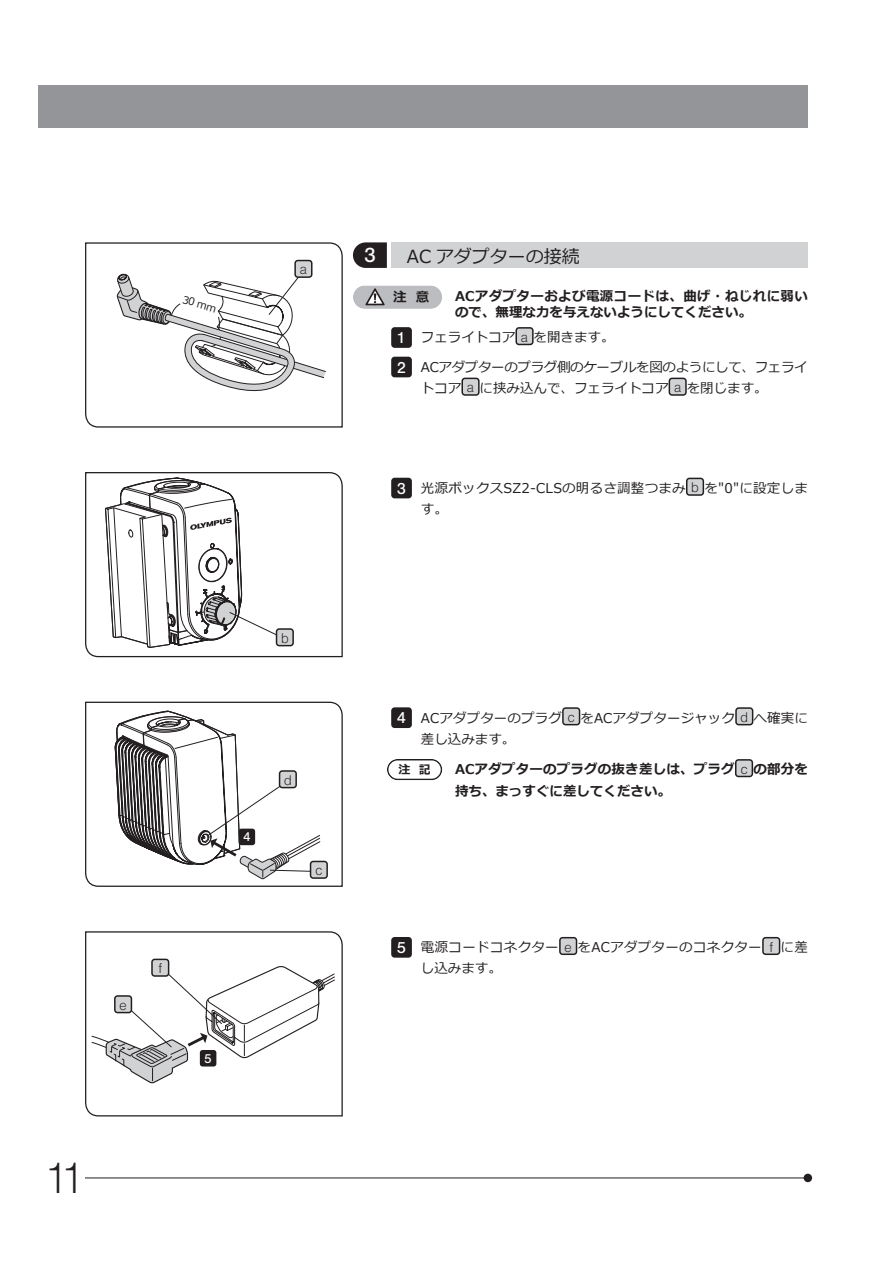
<style>
.page{position:relative;width:893px;height:1263px;background:#fff}
.page>*{position:absolute;margin:0;border:0;box-sizing:border-box;transform-origin:0 0}
.t1{font:42px "Olympus Leicht Normal";color:#231f20}
.t2{font:19.5px "Olympus Leicht Halbfett";color:#fff}
.t3{font:18px "Meiryo";color:#231f20}
.t4{font:15.15px/29.5px "Olympus Leicht Halbfett";color:#fff}
.t5{font:13.5px/21px "Meiryo";letter-spacing:.01em;color:#231f20}
.t6{font:700 13.5px/21px "Meiryo";letter-spacing:.015em;color:#231f20}
.t7{font:13.5px/29.5px "Meiryo";letter-spacing:-.025em;color:#231f20}
.t8{font:13.5px "Olympus Leicht Normal";color:#231f20}
.t9{font:12.15px "Olympus Leicht Halbfett";color:#fff}
.t10{font:700 12px "Meiryo";color:#231f20}
.t11{font:10.5px "Meiryo";color:#231f20}
.s1{font-family:"Olympus Leicht Normal"}
.s2{font-family:"Olympus Leicht Normal";font-weight:400}
</style>
<div class="page">
<svg style="left:85px;top:701px;width:258px;height:186px"></svg>
<svg style="left:85px;top:472px;width:258px;height:186px"></svg>
<svg style="left:85px;top:242px;width:258px;height:186px"></svg>
<svg style="left:85px;top:931px;width:258px;height:186px"></svg>
<div style="left:804px;top:1174px;width:8px;height:8px;background:#231f20;border-radius:50%"></div>
<hr style="left:85px;top:1177px;width:723px;height:1px;background:#231f20">
<div style="left:38px;top:85px;width:770px;height:43px;background:#939598"></div>
<div style="left:563px;top:708px;width:16px;height:17px;background:#d1d2d4;border-radius:3px"></div>
<div style="left:562px;top:707px;width:18px;height:18px;border:2px solid #231f20;border-radius:3px"></div>
<div style="left:736px;top:708px;width:17px;height:17px;background:#d1d2d4;border-radius:3px"></div>
<div style="left:735px;top:707px;width:18px;height:18px;border:2px solid #231f20;border-radius:3px"></div>
<div style="left:736px;top:760px;width:16px;height:16px;background:#d1d2d4;border-radius:3px"></div>
<div style="left:735px;top:759px;width:18px;height:18px;border:2px solid #231f20;border-radius:3px"></div>
<div style="left:391px;top:707px;width:21px;height:21px;background:#231f20;border-radius:3px"></div>
<div style="left:387px;top:759px;width:55px;height:21px;border:2px solid #231f20;border-radius:10px"></div>
<div style="left:391px;top:242px;width:417px;height:26px;background:#d1d2d4"></div>
<svg style="left:353px;top:242px;width:34px;height:26px"></svg>
<svg style="left:105px;top:702px;width:216px;height:184px"></svg>
<svg style="left:104px;top:476px;width:182px;height:180px"></svg>
<svg style="left:92px;top:966px;width:243px;height:117px"></svg>
<div style="left:311px;top:861px;width:16px;height:17px;background:#d1d2d4;border-radius:3px"></div>
<div style="left:310px;top:861px;width:18px;height:18px;border:2px solid #231f20;border-radius:3px"></div>
<div style="left:277px;top:629px;width:16px;height:17px;background:#d1d2d4;border-radius:3px"></div>
<div style="left:276px;top:628px;width:18px;height:18px;border:2px solid #231f20;border-radius:3px"></div>
<div style="left:280px;top:771px;width:16px;height:17px;background:#d1d2d4;border-radius:3px"></div>
<div style="left:279px;top:770px;width:18px;height:18px;border:2px solid #231f20;border-radius:3px"></div>
<div style="left:295px;top:260px;width:17px;height:17px;background:#d1d2d4;border-radius:3px"></div>
<div style="left:294px;top:260px;width:18px;height:18px;border:2px solid #231f20;border-radius:3px"></div>
<div style="left:152px;top:959px;width:17px;height:17px;background:#d1d2d4;border-radius:3px"></div>
<div style="left:151px;top:959px;width:18px;height:18px;border:2px solid #231f20;border-radius:3px"></div>
<div style="left:115px;top:996px;width:16px;height:16px;background:#d1d2d4;border-radius:3px"></div>
<div style="left:114px;top:995px;width:18px;height:18px;border:2px solid #231f20;border-radius:3px"></div>
<div style="left:516px;top:328px;width:17px;height:16px;background:#d1d2d4;border-radius:3px"></div>
<div style="left:515px;top:327px;width:19px;height:18px;border:2px solid #231f20;border-radius:3px"></div>
<div style="left:462px;top:378px;width:17px;height:17px;background:#d1d2d4;border-radius:3px"></div>
<div style="left:461px;top:378px;width:19px;height:18px;border:2px solid #231f20;border-radius:3px"></div>
<div style="left:669px;top:378px;width:17px;height:17px;background:#d1d2d4;border-radius:3px"></div>
<div style="left:669px;top:378px;width:18px;height:18px;border:2px solid #231f20;border-radius:3px"></div>
<div style="left:353px;top:285px;width:89px;height:24px;background:#bcbdc0;border-radius:12px"></div>
<svg style="left:365px;top:288px;width:20px;height:17px"></svg>
<div style="left:391px;top:327px;width:21px;height:21px;background:#231f20;border-radius:3px"></div>
<div style="left:391px;top:357px;width:21px;height:20px;background:#231f20;border-radius:3px"></div>
<div style="left:687px;top:478px;width:16px;height:17px;background:#d1d2d4;border-radius:3px"></div>
<div style="left:686px;top:478px;width:18px;height:18px;border:2px solid #231f20;border-radius:3px"></div>
<div style="left:391px;top:478px;width:21px;height:20px;background:#231f20;border-radius:3px"></div>
<div style="left:560px;top:938px;width:16px;height:16px;background:#d1d2d4;border-radius:3px"></div>
<div style="left:559px;top:937px;width:18px;height:18px;border:2px solid #231f20;border-radius:3px"></div>
<div style="left:763px;top:938px;width:16px;height:16px;background:#d1d2d4;border-radius:3px"></div>
<div style="left:762px;top:937px;width:18px;height:18px;border:2px solid #231f20;border-radius:3px"></div>
<div style="left:391px;top:937px;width:21px;height:21px;background:#231f20;border-radius:3px"></div>
<div style="left:239px;top:829px;width:16px;height:16px;background:#231f20;border-radius:3px"></div>
<div style="left:200px;top:1050px;width:16px;height:16px;background:#231f20;border-radius:3px"></div>
<svg style="left:116px;top:269px;width:210px;height:123px"></svg>
<p class="t11" style="left:185px;top:292px;width:36px;rotate:16deg">30 mm</p>
<p class="t8" style="left:300px;top:262px;width:9px">a</p>
<h2 class="t2" style="left:364px;top:244px;width:13px">3</h2>
<h3 class="t3" style="left:407px;top:244px;width:174px">AC アダプターの接続</h3>
<p class="t6" style="left:455px;top:289px;width:354px;line-height:16.2px">ACアダプターおよび電源コードは、曲げ・ねじれに弱いので、無理な力を与えないようにしてください。</p>
<p class="t7" style="left:421px;top:323px;width:388px">フェライトコア <span class="s1">a</span> を開きます。<br>ACアダプターのプラグ側のケーブルを図のようにして、フェライ</p>
<p class="t5" style="left:421px;top:378px;width:348px">トコア <span class="s1">a</span> に挟み込んで、フェライトコア <span class="s1">a</span> を閉じます。</p>
<p class="t6" style="left:393px;top:288px;width:38px">注 意</p>
<p class="t4" style="left:397px;top:323px;width:10px">1<br>2</p>
<p class="t4" style="left:397px;top:473px;width:10px">3</p>
<p class="t5" style="left:421px;top:478px;width:388px">光源ボックスSZ2-CLSの明るさ調整つまみ <span class="s1">b</span> を"0"に設定します。</p>
<p class="t8" style="left:281px;top:630px;width:9px">b</p>
<h1 class="t1" style="left:46px;top:1153px;width:40px">11</h1>
<p class="t8" style="left:120px;top:997px;width:9px">e</p>
<p class="t8" style="left:159px;top:961px;width:4px">f</p>
<p class="t9" style="left:243px;top:830px;width:8px">4</p>
<p class="t8" style="left:284px;top:772px;width:9px">d</p>
<p class="t8" style="left:315px;top:863px;width:8px">c</p>
<p class="t9" style="left:205px;top:1051px;width:8px">5</p>
<p class="t5" style="left:421px;top:708px;width:388px">ACアダプターのプラグ <span class="s1">c</span> をACアダプタージャック <span class="s1">d</span> へ確実に差し込みます。</p>
<p class="t6" style="left:455px;top:760px;width:354px">ACアダプターのプラグの抜き差しは、プラグ <span class="s2">c</span> の部分を持ち、まっすぐに差してください。</p>
<p class="t4" style="left:397px;top:703px;width:10px">4</p>
<p class="t10" style="left:398px;top:761px;width:34px">注 記</p>
<p class="t4" style="left:397px;top:933px;width:10px">5</p>
<p class="t5" style="left:421px;top:937px;width:388px">電源コードコネクター <span class="s1">e</span> をACアダプターのコネクター <span class="s1">f</span> に差し込みます。</p>
</div>
